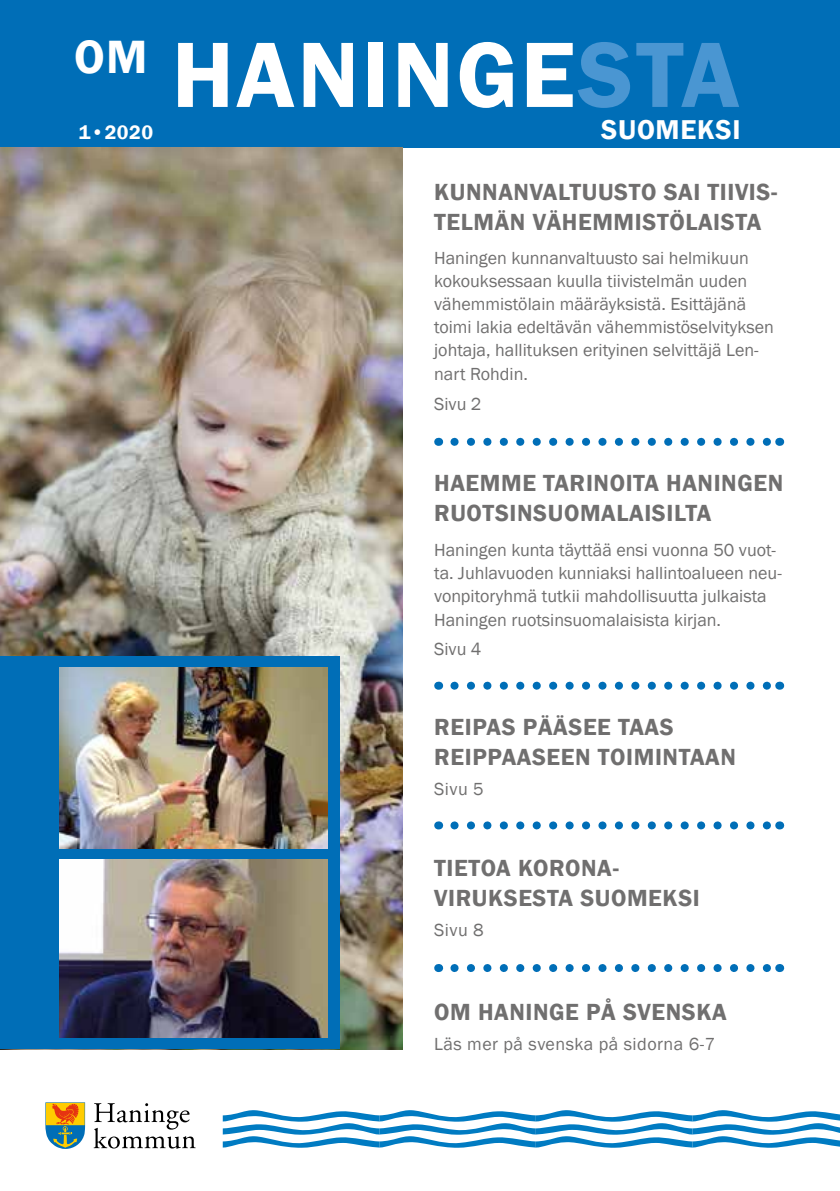
<style>
.page{position:relative;width:840px;height:1191px;background:#fff}
.page>*{position:absolute;margin:0;border:0;box-sizing:border-box;transform-origin:0 0}
.t1{font:600 96px "Franklin Gothic";letter-spacing:.025em;color:#fff}
.t2{font:600 48px "Franklin Gothic";color:#fff}
.t3{font:600 28px "Franklin Gothic";letter-spacing:.025em;color:#fff}
.t4{font:600 24px/30px "Franklin Gothic";letter-spacing:.025em;color:#706f6f}
.t5{font:600 20px "Franklin Gothic";color:#fff}
.t6{font:18px/23.2px "Franklin Gothic";color:#706f6f}
.t7{font:18px "Franklin Gothic";letter-spacing:.025em;color:#706f6f}
.s1{color:#4a96d2}
</style>
<div class="page">
<div style="left:0;top:0;width:839px;height:147px;background:#006eb7"></div>
<svg style="left:94px;top:1103px;width:101px;height:45px"></svg>
<svg style="left:45px;top:1102px;width:40px;height:47px;background:#9e9760"></svg>
<svg style="left:223px;top:1110px;width:616px;height:37px"></svg>
<img style="left:0;top:147px;width:403px;height:902px">
<svg style="left:454px;top:964px;width:316px;height:8px"></svg>
<div style="left:0;top:656px;width:339px;height:393px;background:#006eb7"></div>
<img style="left:60px;top:859px;width:267px;height:178px">
<img style="left:60px;top:668px;width:267px;height:180px">
<svg style="left:454px;top:821px;width:316px;height:8px"></svg>
<svg style="left:454px;top:681px;width:316px;height:8px"></svg>
<svg style="left:454px;top:438px;width:316px;height:8px"></svg>
<h2 class="t2" style="left:74px;top:28px;width:75px">OM</h2>
<p class="t5" style="left:79px;top:120px;width:76px">1•2020</p>
<h1 class="t1" style="left:171px;top:16px;width:569px">HANINGE<span class="s1">STA</span></h1>
<h3 class="t3" style="left:600px;top:112px;width:141px">SUOMEKSI</h3>
<h3 class="t4" style="left:434px;top:177px;width:344px">KUNNANVALTUUSTO SAI TIIVIS-<br>TELMÄN VÄHEMMISTÖLAISTA</h3>
<p class="t6" style="left:434px;top:247px;width:341px">Haningen kunnanvaltuusto sai helmikuun kokouksessaan kuulla tiivistelmän uuden vähemmistölain määräyksistä. Esittäjänä toimi lakia edeltävän vähemmistöselvityksen johtaja, hallituksen erityinen selvittäjä Len&shy;nart Rohdin.</p>
<p class="t6" style="left:434px;top:392px;width:49px">Sivu 2</p>
<h3 class="t4" style="left:434px;top:468px;width:350px">HAEMME TARINOITA HANINGEN<br>RUOTSINSUOMALAISILTA</h3>
<p class="t6" style="left:434px;top:538px;width:349px">Haningen kunta täyttää ensi vuonna 50 vuot&shy;ta. Juhlavuoden kunniaksi hallintoalueen neu&shy;vonpitoryhmä tutkii mahdollisuutta julkaista Haningen ruotsinsuomalaisista kirjan.</p>
<p class="t6" style="left:434px;top:638px;width:49px">Sivu 4</p>
<h3 class="t4" style="left:434px;top:712px;width:303px">REIPAS PÄÄSEE TAAS<br>REIPPAASEEN TOIMINTAAN</h3>
<p class="t6" style="left:434px;top:777px;width:51px">Sivu 5</p>
<h3 class="t4" style="left:434px;top:853px;width:267px">TIETOA KORONA-<br>VIRUKSESTA SUOMEKSI</h3>
<p class="t6" style="left:434px;top:919px;width:51px">Sivu 8</p>
<h3 class="t4" style="left:434px;top:997px;width:294px">OM HANINGE PÅ SVENSKA</h3>
<p class="t7" style="left:434px;top:1032px;width:282px">Läs mer på svenska på sidorna 6-7</p>
</div>
